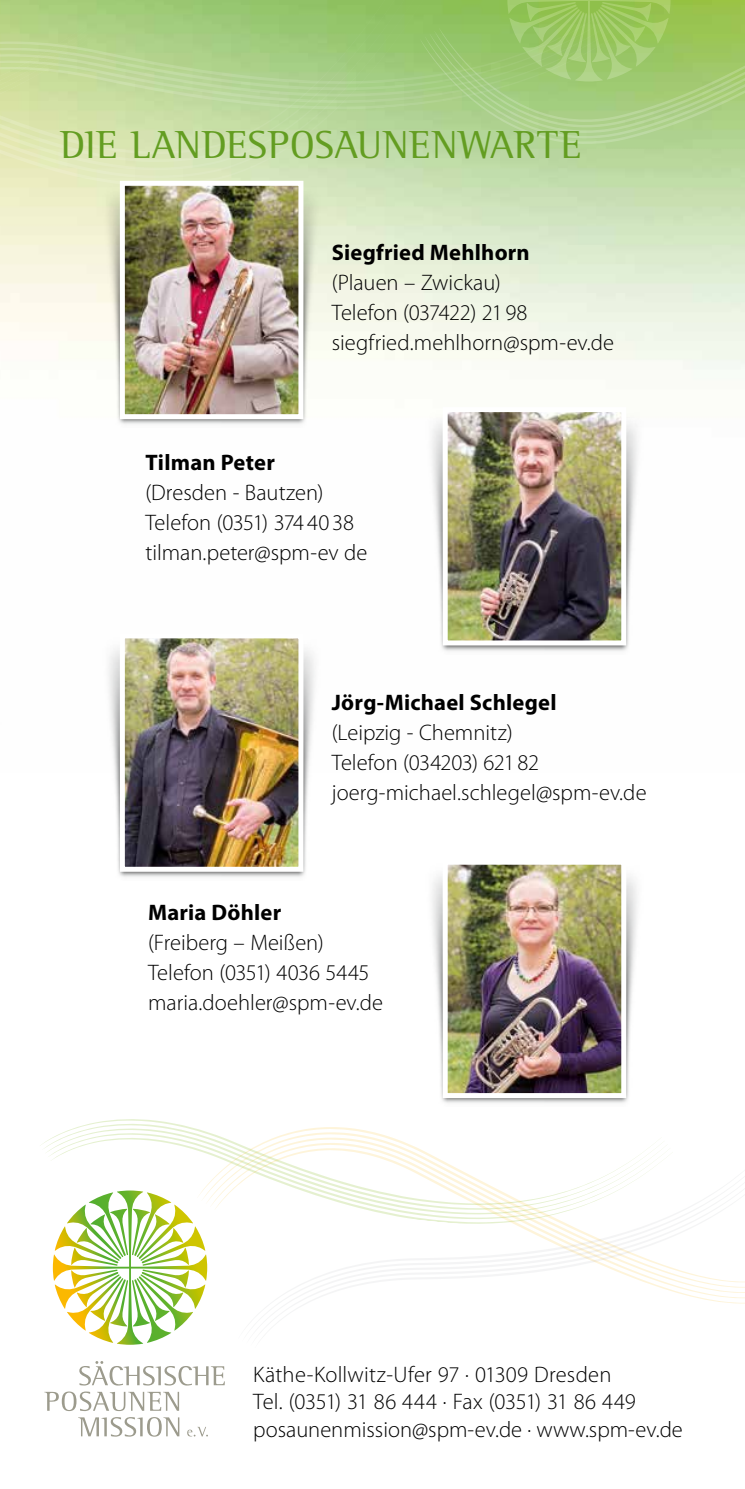
<style>
.page{position:relative;width:745px;height:1489px;background:#fff}
.page>*{position:absolute;margin:0;border:0;box-sizing:border-box;transform-origin:0 0}
.t1{font:40px "Rotis Semi Serif";letter-spacing:.01em;color:#639d21}
.t2{font:300 22.5px/30px "Myriad Pro";color:#000}
.t3{font:700 22.5px "Myriad Pro";letter-spacing:.01em;color:#000}
</style>
<div class="page">
<svg style="left:40px;top:1119px;width:157px;height:42px"></svg>
<svg style="left:197px;top:1129px;width:41px;height:143px"></svg>
<svg style="left:238px;top:1127px;width:506px;height:189px"></svg>
<svg style="left:0;top:123px;width:432px;height:86px;background:#d5e4b5"></svg>
<svg style="left:0;top:114px;width:419px;height:5px;background:#c5dba1"></svg>
<svg style="left:0;top:110px;width:419px;height:4px;background:#c4daa0"></svg>
<svg style="left:0;top:106px;width:419px;height:4px;background:#c2db9e"></svg>
<svg style="left:0;top:0;width:419px;height:106px;background:#add086"></svg>
<svg style="left:419px;top:0;width:325px;height:144px;background:#a2cb74"></svg>
<svg style="left:79px;top:1361px;width:146px;height:24px"></svg>
<svg style="left:44px;top:1391px;width:135px;height:19px"></svg>
<svg style="left:78px;top:1417px;width:130px;height:19px"></svg>
<svg style="left:53px;top:1190px;width:154px;height:154px"></svg>
<img style="left:425px;top:411px;width:217px;height:243px">
<img style="left:448px;top:413px;width:172px;height:226px">
<div style="left:442px;top:407px;width:184px;height:238px;border:5px solid #fff"></div>
<img style="left:103px;top:184px;width:217px;height:244px">
<img style="left:126px;top:187px;width:171px;height:226px">
<div style="left:120px;top:181px;width:183px;height:238px;border:5px solid #fff"></div>
<img style="left:432px;top:876px;width:205px;height:227px">
<img style="left:448px;top:865px;width:172px;height:226px">
<div style="left:442px;top:859px;width:184px;height:238px;border:5px solid #fff"></div>
<img style="left:105px;top:642px;width:214px;height:235px">
<img style="left:126px;top:639px;width:171px;height:226px">
<div style="left:120px;top:633px;width:183px;height:238px;border:5px solid #fff"></div>
<h1 class="t1" style="left:60px;top:121px;width:522px">DIE LANDESPOSAUNENWARTE</h1>
<p class="t3" style="left:331px;top:237px;width:199px">Siegfried Mehlhorn</p>
<p class="t2" style="left:331px;top:267px;width:283px">(Plauen – Zwickau)<br>Telefon (037422) 21 98 siegfried.mehlhorn@spm-ev.de</p>
<p class="t3" style="left:145px;top:447px;width:131px">Tilman Peter</p>
<p class="t2" style="left:145px;top:477px;width:223px">(Dresden - Bautzen)<br>Telefon (0351) 374 40 38 tilman.peter@spm-ev de</p>
<p class="t3" style="left:331px;top:687px;width:226px">Jörg-Michael Schlegel</p>
<p class="t2" style="left:331px;top:717px;width:316px">(Leipzig - Chemnitz)<br>Telefon (034203) 621 82 joerg-michael.schlegel@spm-ev.de</p>
<p class="t3" style="left:148px;top:897px;width:135px">Maria Döhler</p>
<p class="t2" style="left:148px;top:927px;width:236px">(Freiberg – Meißen)<br>Telefon (0351) 4036 5445 maria.doehler@spm-ev.de</p>
<p class="t2" style="left:253px;top:1360px;width:431px;line-height:27.5px">Käthe-Kollwitz-Ufer 97 · 01309 Dresden<br>Tel. (0351) 31 86 444 · Fax (0351) 31 86 449 posaunenmission@spm-ev.de · www.spm-ev.de</p>
</div>
